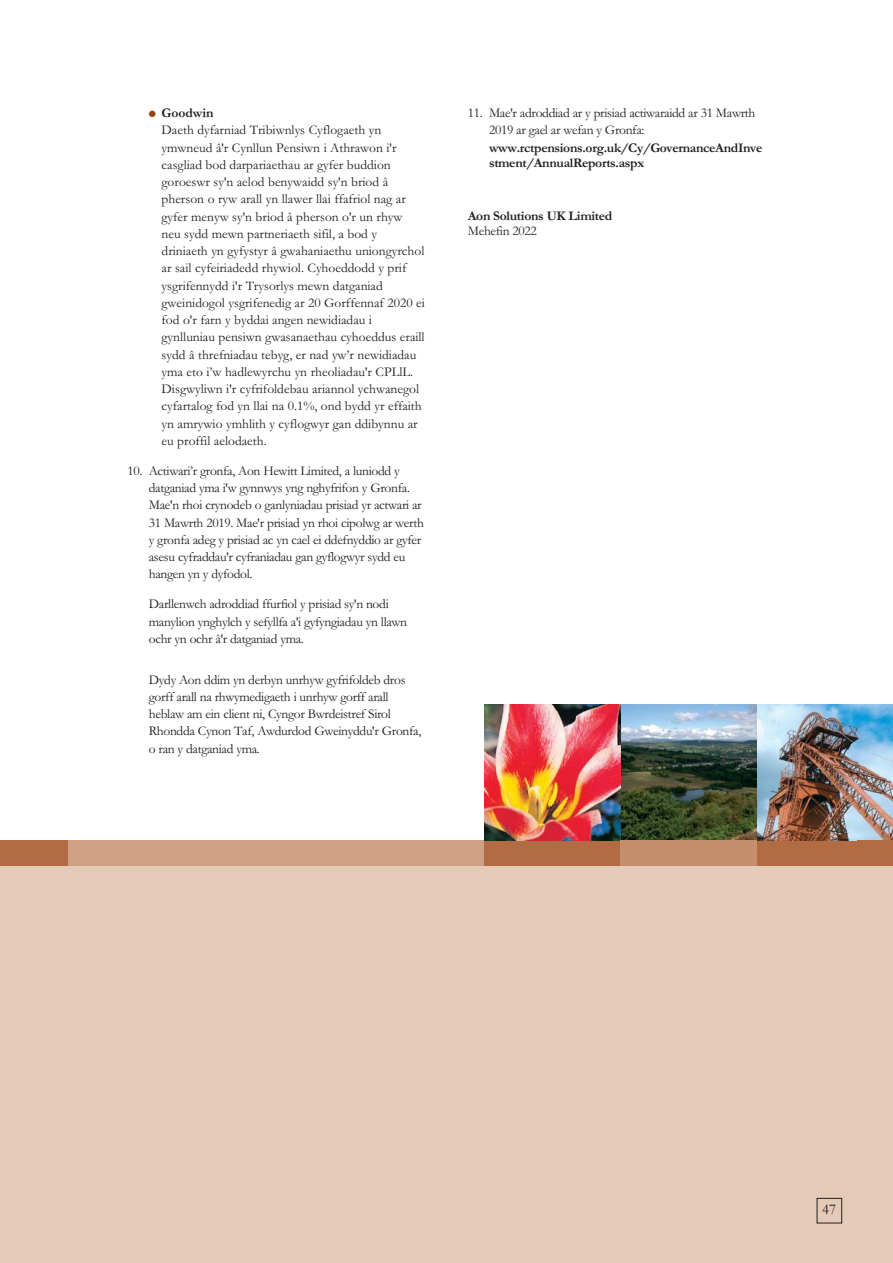
<style>
.page{position:relative;width:893px;height:1263px;background:#fff}
.page>*{position:absolute;margin:0;border:0;box-sizing:border-box;transform-origin:0 0}
.t1{font:15px "Garamond";color:#231f20}
.t2{font:13.5px/17.2px "Garamond";color:#231f20}
.t3{font:13.5px/17.2px "Garamond";letter-spacing:-.025em;color:#231f20}
.t4{font:700 13.5px/15px "Garamond";letter-spacing:-.025em;color:#231f20}
.s1{color:#954010}
.s2{font-weight:700}
</style>
<div class="page">
<div style="left:0;top:842px;width:893px;height:420px;background:#e5cab8"></div>
<div style="left:47px;top:841px;width:846px;height:25px;background:#cfa083"></div>
<div style="left:485px;top:841px;width:408px;height:25px;background:#b26c44"></div>
<img style="left:757px;top:704px;width:136px;height:137px">
<img style="left:621px;top:704px;width:136px;height:137px">
<img style="left:485px;top:704px;width:136px;height:137px">
<div style="left:0;top:841px;width:68px;height:25px;background:#b26c44"></div>
<div style="left:621px;top:841px;width:136px;height:25px;background:#c58e6c"></div>
<div style="left:817px;top:1198px;width:25px;height:25px;border:1px solid #231f20"></div>
<p class="t2" style="left:162px;top:106px;width:265px;text-indent:-13px"><span class="s1">●</span> <span class="s2">Goodwin<br></span>Daeth dyfarniad Tribiwnlys Cyflogaeth yn ymwneud â'r Cynllun Pensiwn i Athrawon i'r casgliad bod darpariaethau ar gyfer buddion goroeswr sy'n aelod benywaidd sy'n briod â pherson o ryw arall yn llawer llai ffafriol nag ar gyfer menyw sy'n briod â pherson o'r un rhyw neu sydd mewn partneriaeth sifil, a bod y driniaeth yn gyfystyr â gwahaniaethu uniongyrchol ar sail cyfeiriadedd rhywiol. Cyhoeddodd y prif ysgrifennydd i'r Trysorlys mewn datganiad gweinidogol ysgrifenedig ar 20 Gorffennaf 2020 ei fod o'r farn y byddai angen newidiadau i gynlluniau pensiwn gwasanaethau cyhoeddus eraill sydd â threfniadau tebyg, er nad yw’r newidiadau yma eto i’w hadlewyrchu yn rheoliadau'r CPLlL.<br>Disgwyliwn i'r cyfrifoldebau ariannol ychwanegol cyfartalog fod yn llai na 0.1%, ond bydd yr effaith yn amrywio ymhlith y cyflogwyr gan ddibynnu ar eu proffil aelodaeth.</p>
<p class="t3" style="left:149px;top:464px;width:277px;text-indent:-21px">10. Actiwari’r gronfa, Aon Hewitt Limited, a luniodd y datganiad yma i'w gynnwys yng nghyfrifon y Gronfa.<br>Mae'n rhoi crynodeb o ganlyniadau prisiad yr actwari ar 31 Mawrth 2019. Mae'r prisiad yn rhoi cipolwg ar werth y gronfa adeg y prisiad ac yn cael ei ddefnyddio ar gyfer asesu cyfraddau'r cyfraniadau gan gyflogwyr sydd eu hangen yn y dyfodol.</p>
<p class="t3" style="left:149px;top:597px;width:260px">Darllenwch adroddiad ffurfiol y prisiad sy'n nodi manylion ynghylch y sefyllfa a'i gyfyngiadau yn llawn ochr yn ochr â'r datganiad yma.</p>
<p class="t3" style="left:149px;top:672px;width:274px">Dydy Aon ddim yn derbyn unrhyw gyfrifoldeb dros gorff arall na rhwymedigaeth i unrhyw gorff arall heblaw am ein client ni, Cyngor Bwrdeistref Sirol Rhondda Cynon Taf, Awdurdod Gweinyddu'r Gronfa, o ran y datganiad yma.</p>
<p class="t3" style="left:489px;top:106px;width:268px;text-indent:-21px">11. Mae'r adroddiad ar y prisiad actiwaraidd ar 31 Mawrth<br>2019 ar gael ar wefan y Gronfa:</p>
<p class="t4" style="left:489px;top:141px;width:275px">www.rctpensions.org.uk/Cy/GovernanceAndInve stment/AnnualReports.aspx</p>
<p class="t4" style="left:468px;top:210px;width:146px">Aon Solutions UK Limited</p>
<p class="t3" style="left:468px;top:224px;width:71px">Mehefin 2022</p>
<p class="t1" style="left:822px;top:1204px;width:16px">47</p>
</div>
